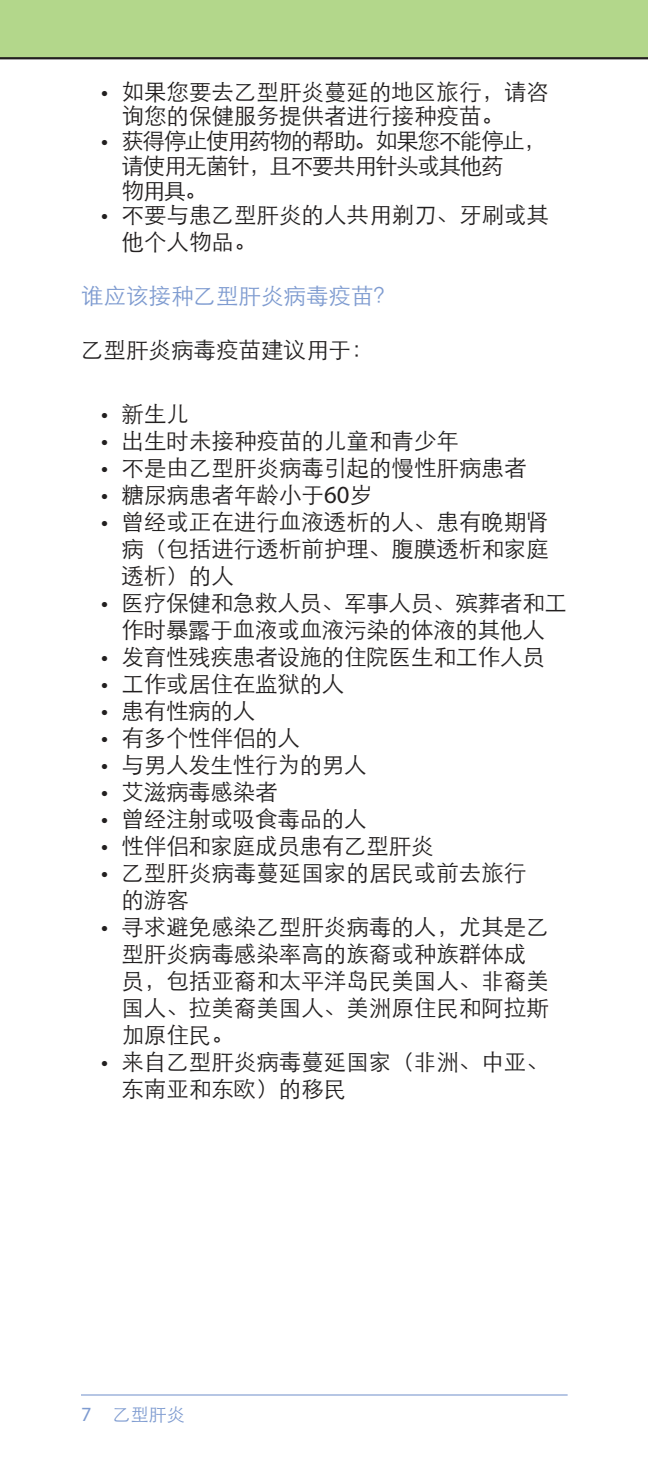
<style>
.page{position:relative;width:648px;height:1458px;background:#fff}
.page>*{position:absolute;margin:0;border:0;box-sizing:border-box;transform-origin:0 0}
.t1{font:300 22.5px/27px "ST Heiti SC";color:#221f1f}
.t2{font:300 22.5px/24.8px "ST Heiti SC";letter-spacing:-.06em;color:#221f1f}
.t3{font:300 22.5px "ST Heiti SC";color:#7e9bd0}
.t4{font:300 18px "ST Heiti SC";color:#7e9bd0}
.s1{font-family:"Myriad Pro";font-weight:400;font-size:24.75px}
.s2{font-family:"Myriad Pro";font-weight:400;font-size:20.25px}
</style>
<div class="page">
<div style="left:0;top:0;width:648px;height:59px;background:#b3d78b"></div>
<hr style="left:81px;top:1394px;width:487px;height:2px;background:#7e9bd0">
<p class="t1" style="left:122px;top:77px;width:429px;line-height:24.8px;text-indent:-20px"><span class="s1">•</span> 如果您要去乙型肝炎蔓延的地区旅行，请咨询您的保健服务提供者进行接种疫苗。</p>
<p class="t2" style="left:122px;top:126px;width:426px;text-indent:-20px"><span class="s1">•</span> 获得停止使用药物的帮助。如果您不能停止，请使用无菌针，且不要共用针头或其他药<br>物用具。</p>
<p class="t1" style="left:122px;top:199px;width:429px;text-indent:-20px"><span class="s1">•</span> 不要与患乙型肝炎的人共用剃刀、牙刷或其他个人物品。</p>
<p class="t3" style="left:81px;top:277px;width:316px">谁应该接种乙型肝炎病毒疫苗？</p>
<p class="t1" style="left:81px;top:334px;width:294px">乙型肝炎病毒疫苗建议用于：</p>
<p class="t1" style="left:101px;top:398px;width:89px"><span class="s1">•</span> 新生儿</p>
<p class="t1" style="left:101px;top:425px;width:359px"><span class="s1">•</span> 出生时未接种疫苗的儿童和青少年</p>
<p class="t1" style="left:101px;top:452px;width:427px"><span class="s1">•</span> 不是由乙型肝炎病毒引起的慢性肝病患者</p>
<p class="t1" style="left:101px;top:479px;width:272px"><span class="s1">•</span> 糖尿病患者年龄小于<span class="s1">60</span>岁</p>
<p class="t1" style="left:121px;top:506px;width:429px;text-align:justify;text-indent:-20px"><span class="s1">•</span> 曾经或正在进行血液透析的人、患有晚期肾病（包括进行透析前护理、腹膜透析和家庭透析）的人</p>
<p class="t1" style="left:101px;top:587px;width:467px;text-align:center"><span class="s1">•</span> 医疗保健和急救人员、军事人员、殡葬者和工作时暴露于血液或血液污染的体液的其他人</p>
<p class="t1" style="left:101px;top:641px;width:445px"><span class="s1">•</span> 发育性残疾患者设施的住院医生和工作人员</p>
<p class="t1" style="left:101px;top:668px;width:245px"><span class="s1">•</span> 工作或居住在监狱的人</p>
<p class="t1" style="left:101px;top:695px;width:156px"><span class="s1">•</span> 患有性病的人</p>
<p class="t1" style="left:101px;top:722px;width:200px"><span class="s1">•</span> 有多个性伴侣的人</p>
<p class="t1" style="left:101px;top:749px;width:267px"><span class="s1">•</span> 与男人发生性行为的男人</p>
<p class="t1" style="left:101px;top:776px;width:178px"><span class="s1">•</span> 艾滋病毒感染者</p>
<p class="t1" style="left:101px;top:803px;width:267px"><span class="s1">•</span> 曾经注射或吸食毒品的人</p>
<p class="t1" style="left:101px;top:830px;width:334px"><span class="s1">•</span> 性伴侣和家庭成员患有乙型肝炎</p>
<p class="t1" style="left:121px;top:857px;width:406px;text-indent:-20px"><span class="s1">•</span> 乙型肝炎病毒蔓延国家的居民或前去旅行的游客</p>
<p class="t1" style="left:121px;top:911px;width:429px;text-indent:-20px"><span class="s1">•</span> 寻求避免感染乙型肝炎病毒的人，尤其是乙型肝炎病毒感染率高的族裔或种族群体成员，包括亚裔和太平洋岛民美国人、非裔美国人、拉美裔美国人、美洲原住民和阿拉斯加原住民。</p>
<p class="t1" style="left:121px;top:1046px;width:429px;text-indent:-20px"><span class="s1">•</span> 来自乙型肝炎病毒蔓延国家（非洲、中亚、东南亚和东欧）的移民</p>
<p class="t4" style="left:81px;top:1399px;width:105px"><span class="s2">7</span> 乙型肝炎</p>
</div>
